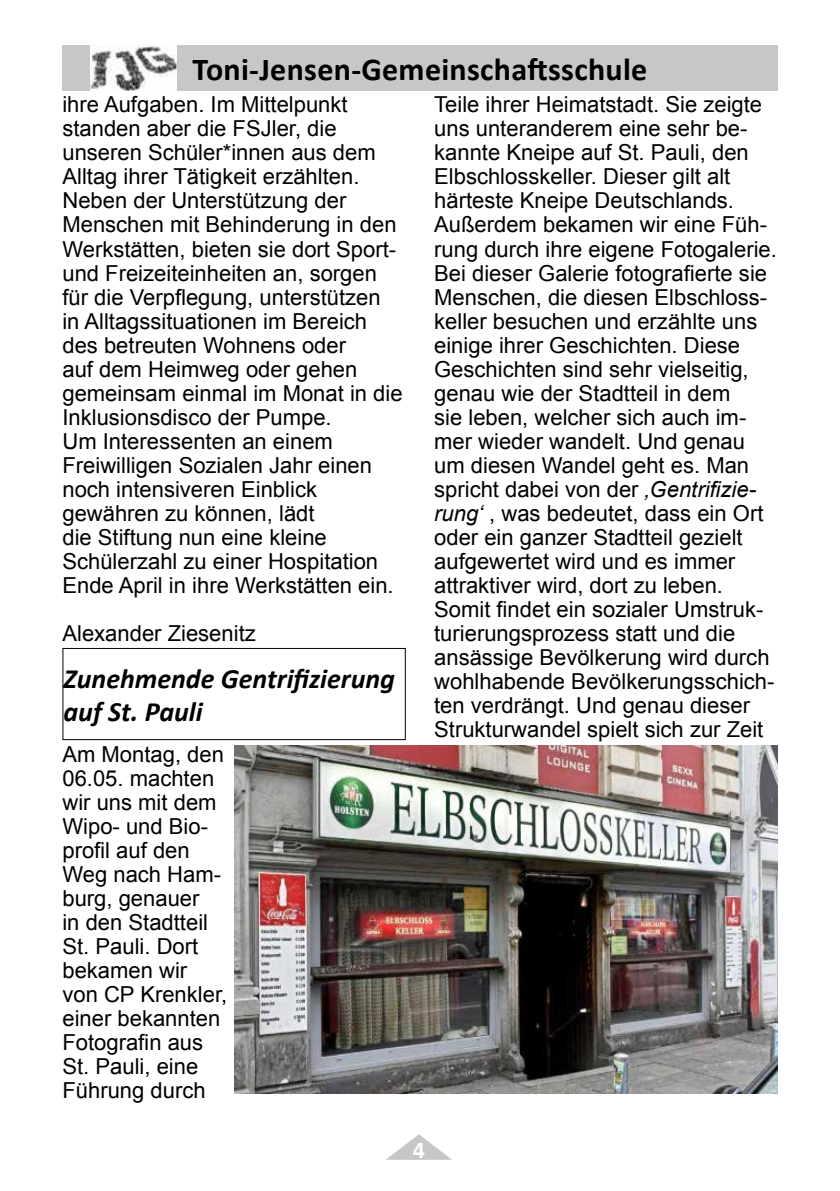
<style>
.page{position:relative;width:840px;height:1191px;background:#fff}
.page>*{position:absolute;margin:0;border:0;box-sizing:border-box;transform-origin:0 0}
.t1{font:700 32px "Calibri";letter-spacing:.01em;color:#000}
.t2{font:italic 700 28px/33.6px "Calibri";color:#000}
.t3{font:700 24px "Calibri";color:#fff}
.t4{font:22px/24px "Arial";color:#000}
.s1{font-style:italic}
</style>
<div class="page">
<svg style="left:387px;top:1134px;width:64px;height:25px"></svg>
<div style="left:62px;top:45px;width:715px;height:46px;background:#c6c7c8"></div>
<img style="left:91px;top:46px;width:85px;height:44px">
<div style="left:62px;top:648px;width:343px;height:92px;border:1px solid #000"></div>
<img style="left:234px;top:746px;width:543px;height:347px">
<h1 class="t1" style="left:192px;top:49px;width:456px">Toni-Jensen-Gemeinschaftsschule</h1>
<p class="t4" style="left:62px;top:93px;width:341px">ihre Aufgaben. Im Mittelpunkt standen aber die FSJler, die unseren Schüler*innen aus dem<br>Alltag ihrer Tätigkeit erzählten.<br>Neben der Unterstützung der<br>Menschen mit Behinderung in den<br>Werkstätten, bieten sie dort Sport&shy;und Freizeiteinheiten an, sorgen für die Verpflegung, unterstützen in Alltagssituationen im Bereich des betreuten Wohnens oder<br>auf dem Heimweg oder gehen gemeinsam einmal im Monat in die<br>Inklusionsdisco der Pumpe.<br>Um Interessenten an einem<br>Freiwilligen Sozialen Jahr einen noch intensiveren Einblick gewähren zu können, lädt<br>die Stiftung nun eine kleine<br>Schülerzahl zu einer Hospitation<br>Ende April in ihre Werkstätten ein.</p>
<p class="t4" style="left:62px;top:621px;width:195px">Alexander Ziesenitz</p>
<p class="t2" style="left:63px;top:661px;width:333px">Zunehmende Gentrifizierung auf St. Pauli</p>
<p class="t4" style="left:62px;top:742px;width:166px">Am Montag, den<br>06.05. machten wir uns mit dem<br>Wipo- und Bio&shy;profil auf den<br>Weg nach Ham&shy;burg, genauer<br>in den Stadtteil<br>St. Pauli. Dort bekamen wir von CP Krenkler, einer bekannten<br>Fotografin aus<br>St. Pauli, eine<br>Führung durch</p>
<p class="t4" style="left:434px;top:93px;width:344px">Teile ihrer Heimatstadt. Sie zeigte uns unteranderem eine sehr be&shy;kannte Kneipe auf St. Pauli, den Elbschlosskeller. Dieser gilt alt härteste Kneipe Deutschlands.<br>Außerdem bekamen wir eine Füh&shy;rung durch ihre eigene Fotogalerie.<br>Bei dieser Galerie fotografierte sie Menschen, die diesen Elbschloss&shy;keller besuchen und erzählte uns einige ihrer Geschichten. Diese Geschichten sind sehr vielseitig, genau wie der Stadtteil in dem<br>sie leben, welcher sich auch im&shy;mer wieder wandelt. Und genau um diesen Wandel geht es. Man spricht dabei von der <span class="s1">‚Gentrifizie&shy;rung‘</span> , was bedeutet, dass ein Ort oder ein ganzer Stadtteil gezielt aufgewertet wird und es immer attraktiver wird, dort zu leben.<br>Somit findet ein sozialer Umstruk&shy;turierungsprozess statt und die ansässige Bevölkerung wird durch wohlhabende Bevölkerungsschich&shy;ten verdrängt. Und genau dieser Strukturwandel spielt sich zur Zeit</p>
<p class="t3" style="left:412px;top:1134px;width:14px">4</p>
</div>
